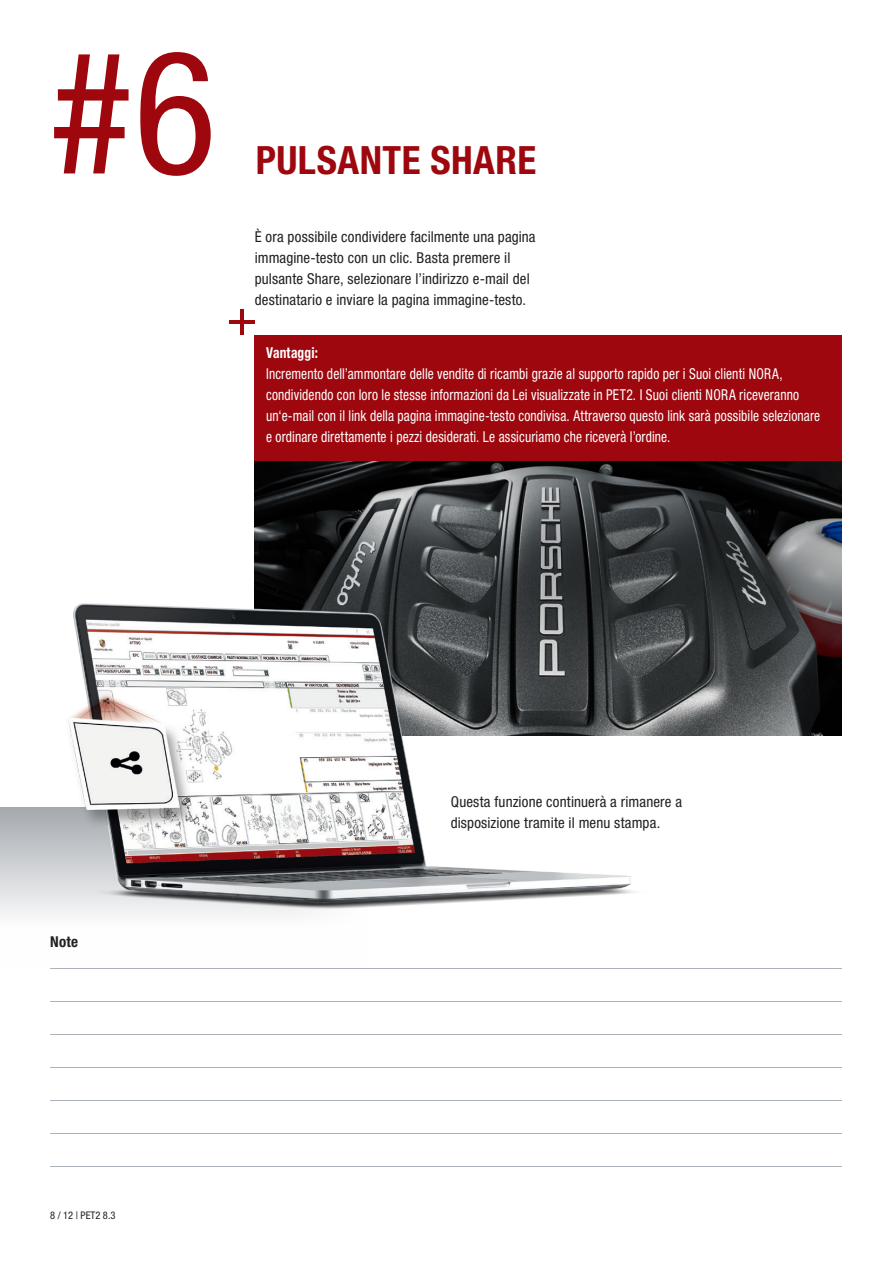
<style>
.page{position:relative;width:893px;height:1263px;background:#fff}
.page>*{position:absolute;margin:0;border:0;box-sizing:border-box;transform-origin:0 0}
.t1{font:condensed 171.45px "Helvetica Neue LT Std";color:#9d070d}
.t2{font:700 condensed 39px "Helvetica Neue LT Std";letter-spacing:.01em;color:#9d070d}
.t3{font:condensed 15px/21px "Helvetica Neue LT Std";letter-spacing:.01em;color:#fff;scale:.9 1}
.t4{font:condensed 15px/21px "Helvetica Neue LT Std";letter-spacing:.01em;color:#231f20}
.t5{font:700 condensed 15px "Helvetica Neue LT Std";letter-spacing:.01em;color:#fff;scale:.9 1}
.t6{font:700 condensed 15px "Helvetica Neue LT Std";color:#231f20}
.t7{font:condensed 10.5px "Helvetica Neue LT Std";color:#231f20}
</style>
<div class="page">
<img style="left:255px;top:460px;width:587px;height:275px">
<div style="left:0;top:807px;width:415px;height:160px;background:linear-gradient(to bottom,#a9adb2,#fff)"></div>
<div style="left:294px;top:796px;width:152px;height:172px;background:#fff"></div>
<img style="left:45px;top:564px;width:624px;height:374px">
<div style="left:255px;top:335px;width:587px;height:125px;background:#9d070d"></div>
<hr style="left:240px;top:309px;width:4px;height:26px;background:#9d070d">
<hr style="left:229px;top:320px;width:26px;height:4px;background:#9d070d">
<hr style="left:50px;top:968px;width:792px;height:1px;background:#aab1b8">
<hr style="left:50px;top:1001px;width:792px;height:1px;background:#aab1b8">
<hr style="left:50px;top:1034px;width:792px;height:1px;background:#aab1b8">
<hr style="left:50px;top:1067px;width:792px;height:1px;background:#aab1b8">
<hr style="left:50px;top:1100px;width:792px;height:1px;background:#aab1b8">
<hr style="left:50px;top:1133px;width:792px;height:1px;background:#aab1b8">
<hr style="left:50px;top:1166px;width:792px;height:1px;background:#aab1b8">
<h1 class="t1" style="left:50px;top:14px;width:168px">#6</h1>
<h2 class="t2" style="left:256px;top:137px;width:282px">PULSANTE SHARE</h2>
<p class="t4" style="left:255px;top:227px;width:282px">È ora possibile condividere facilmente una pagina immagine-testo con un clic. Basta premere il pulsante Share, selezionare l’indirizzo e-mail del destinatario e inviare la pagina immagine-testo.</p>
<p class="t5" style="left:266px;top:344px;width:59px">Vantaggi:</p>
<p class="t3" style="left:266px;top:363px;width:617px">Incremento dell’ammontare delle vendite di ricambi grazie al supporto rapido per i Suoi clienti NORA, condividendo con loro le stesse informazioni da Lei visualizzate in PET2. I Suoi clienti NORA riceveranno un‘e-mail con il link della pagina immagine-testo condivisa. Attraverso questo link sarà possibile selezionare e ordinare direttamente i pezzi desiderati. Le assicuriamo che riceverà l’ordine.</p>
<p class="t6" style="left:50px;top:933px;width:30px">Note</p>
<p class="t7" style="left:50px;top:1209px;width:67px">8 / 12 | PET2 8.3</p>
<p class="t4" style="left:451px;top:791px;width:233px">Questa funzione continuerà a rimanere a disposizione tramite il menu stampa.</p>
</div>
